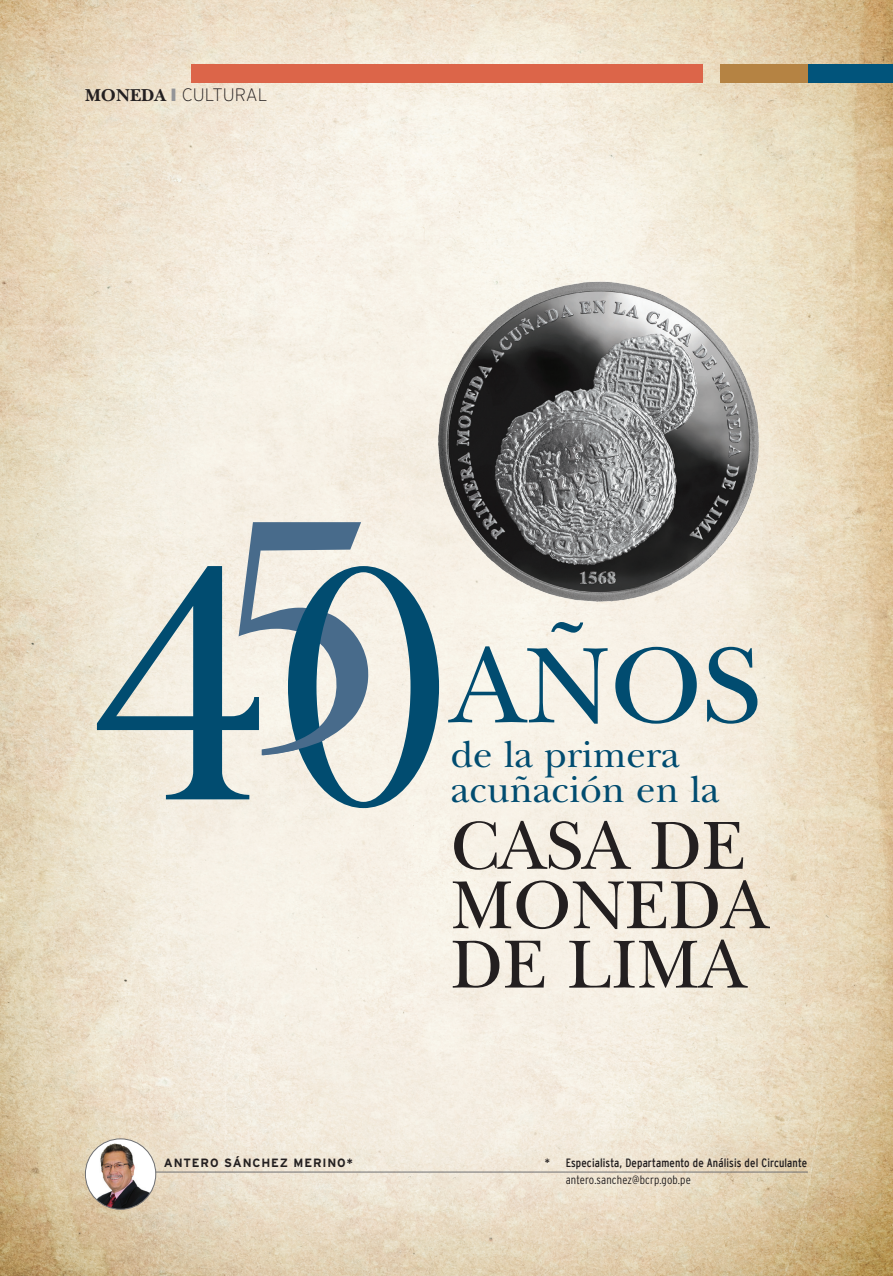
<style>
.page{position:relative;width:893px;height:1276px;background:#fff}
.page>*{position:absolute;margin:0;border:0;box-sizing:border-box;transform-origin:0 0}
.t1{font:112.2px "New Baskerville";color:#014c70}
.t2{font:70.95px "New Baskerville";color:#231f20}
.t3{font:38.7px/34.5px "New Baskerville";color:#014c70}
.t4{font:200 18px "Interstate";color:#231f20}
.t5{font:condensed 12px "Interstate Plus";letter-spacing:.01em;color:#231f20}
.t6{font:300 condensed 12px "Interstate";letter-spacing:.01em;color:#231f20}
.t7{font:700 12px "Interstate";letter-spacing:.07em;color:#231f20}
.s1{font-family:"New Baskerville Bold SC";font-weight:400}
.s2{color:#939598}
</style>
<div class="page">
<img style="left:0;top:0;width:893px;height:1276px">
<svg style="left:97px;top:522px;width:342px;height:286px;background:#adbdbf"></svg>
<img style="left:398px;top:243px;width:393px;height:394px">
<hr style="left:153px;top:1171px;width:655px;height:1px;background:#6f7073">
<img style="left:85px;top:1139px;width:71px;height:70px;border-radius:35px">
<div style="left:85px;top:1138px;width:71px;height:71px;border:1px solid #6f7073;border-radius:50%"></div>
<div style="left:808px;top:65px;width:85px;height:18px;background:#01547b"></div>
<div style="left:191px;top:65px;width:511px;height:18px;background:#dc6549"></div>
<div style="left:721px;top:65px;width:87px;height:18px;background:#b58343"></div>
<p class="t4" style="left:85px;top:85px;width:184px"><span class="s1">MONEDA</span> <span class="s2">❙</span> CULTURAL</p>
<p class="t7" style="left:164px;top:1156px;width:190px">ANTERO SÁNCHEZ MERINO*</p>
<p class="t1" style="left:451px;top:620px;width:311px">AÑOS</p>
<p class="t3" style="left:451px;top:738px;width:270px">de la primera acuñación en la</p>
<p class="t2" style="left:451px;top:804px;width:297px">CASA DE</p>
<p class="t2" style="left:451px;top:864px;width:319px">MONEDA</p>
<p class="t2" style="left:451px;top:923px;width:297px">DE LIMA</p>
<p class="t5" style="left:545px;top:1156px;width:264px">* Especialista, Departamento de Análisis del Circulante</p>
<p class="t6" style="left:566px;top:1173px;width:127px">antero.sanchez@bcrp.gob.pe</p>
</div>
